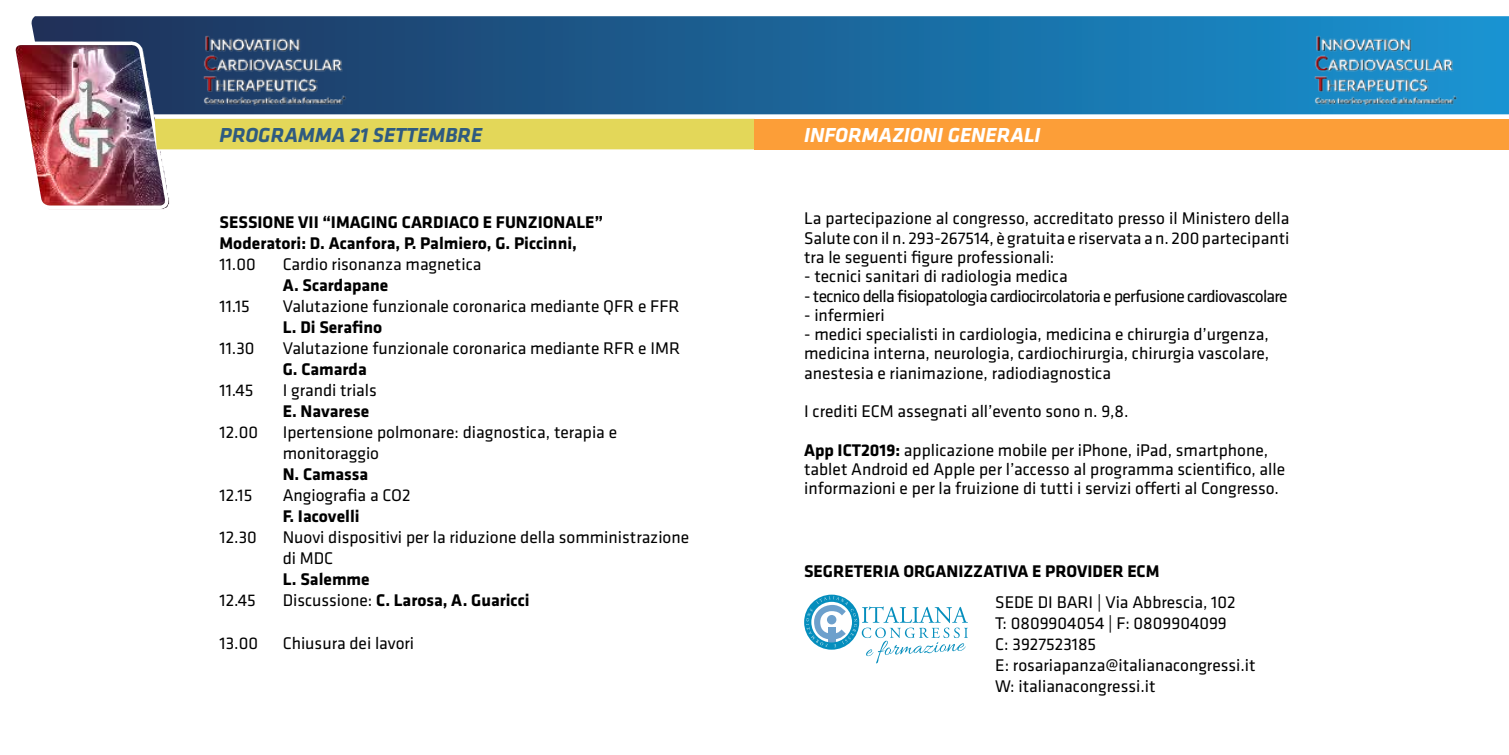
<style>
.page{position:relative;width:1509px;height:755px;background:#fff}
.page>*{position:absolute;margin:0;border:0;box-sizing:border-box;transform-origin:0 0}
.t1{font:italic 700 21px "Klavika";color:#2f5b80}
.t2{font:italic 700 21px "Klavika";color:#fff}
.t3{font:17.5px/21px "Klavika";color:#000}
.t4{font:700 17.5px/21px "Klavika";color:#000}
.t5{font:17.5px "Klavika";letter-spacing:-.04em;color:#000}
.s1{font-weight:400}
.s2{font-weight:700}
</style>
<div class="page">
<svg style="left:754px;top:16px;width:754px;height:98px;background:#1978b0"></svg>
<img style="left:1310px;top:31px;width:148px;height:76px">
<img style="left:15px;top:16px;width:739px;height:194px">
<div style="left:754px;top:119px;width:754px;height:30px;background:#fc9e38"></div>
<svg style="left:804px;top:594px;width:163px;height:69px"></svg>
<p class="t1" style="left:220px;top:123px;width:264px">PROGRAMMA 21 SETTEMBRE</p>
<p class="t4" style="left:220px;top:212px;width:385px">SESSIONE VII “IMAGING CARDIACO E FUNZIONALE”<br>Moderatori: D. Acanfora, P. Palmiero, G. Piccinni,</p>
<p class="t3" style="left:220px;top:254px;width:38px">11.00</p>
<p class="t3" style="left:283px;top:254px;width:200px">Cardio risonanza magnetica</p>
<p class="t4" style="left:283px;top:275px;width:107px">A. Scardapane</p>
<p class="t3" style="left:220px;top:296px;width:32px">11.15</p>
<p class="t3" style="left:283px;top:296px;width:398px">Valutazione funzionale coronarica mediante QFR e FFR</p>
<p class="t4" style="left:283px;top:317px;width:101px">L. Di Serafino</p>
<p class="t3" style="left:220px;top:338px;width:36px">11.30</p>
<p class="t3" style="left:283px;top:338px;width:399px">Valutazione funzionale coronarica mediante RFR e IMR</p>
<p class="t4" style="left:283px;top:359px;width:85px">G. Camarda</p>
<p class="t3" style="left:220px;top:380px;width:35px">11.45</p>
<p class="t3" style="left:283px;top:380px;width:96px">I grandi trials</p>
<p class="t4" style="left:283px;top:401px;width:88px">E. Navarese</p>
<p class="t3" style="left:220px;top:422px;width:40px">12.00</p>
<p class="t3" style="left:283px;top:422px;width:336px">Ipertensione polmonare: diagnostica, terapia e monitoraggio</p>
<p class="t4" style="left:283px;top:464px;width:87px">N. Camassa</p>
<p class="t3" style="left:220px;top:485px;width:34px">12.15</p>
<p class="t3" style="left:283px;top:485px;width:129px">Angiografia a CO2</p>
<p class="t4" style="left:283px;top:506px;width:78px">F. Iacovelli</p>
<p class="t3" style="left:220px;top:527px;width:39px">12.30</p>
<p class="t3" style="left:283px;top:527px;width:408px">Nuovi dispositivi per la riduzione della somministrazione di MDC</p>
<p class="t4" style="left:283px;top:569px;width:89px">L. Salemme</p>
<p class="t3" style="left:220px;top:590px;width:38px">12.45</p>
<p class="t4" style="left:283px;top:590px;width:248px"><span class="s1">Discussione:</span> C. Larosa, A. Guaricci</p>
<p class="t3" style="left:220px;top:632px;width:40px">13.00</p>
<p class="t3" style="left:283px;top:632px;width:133px">Chiusura dei lavori</p>
<p class="t2" style="left:804px;top:123px;width:238px">INFORMAZIONI GENERALI</p>
<p class="t3" style="left:804px;top:209px;width:486px;line-height:19.2px;text-align:justify">La partecipazione al congresso, accreditato presso il Ministero della Salute con il n. 293-267514, è gratuita e riservata a n. 200 partecipanti tra le seguenti figure professionali:</p>
<p class="t3" style="left:804px;top:266px;width:265px">- tecnici sanitari di radiologia medica</p>
<p class="t5" style="left:804px;top:286px;width:485px">- tecnico della fisiopatologia cardiocircolatoria e perfusione cardiovascolare</p>
<p class="t3" style="left:804px;top:304px;width:82px">- infermieri</p>
<p class="t3" style="left:804px;top:325px;width:466px;line-height:19.2px;text-align:justify">- medici specialisti in cardiologia, medicina e chirurgia d’urgenza, medicina interna, neurologia, cardiochirurgia, chirurgia vascolare, anestesia e rianimazione, radiodiagnostica</p>
<p class="t3" style="left:804px;top:401px;width:326px">I crediti ECM assegnati all’evento sono n. 9,8.</p>
<p class="t3" style="left:804px;top:440px;width:482px;line-height:19.2px"><span class="s2">App ICT2019:</span> applicazione mobile per iPhone, iPad, smartphone, tablet Android ed Apple per l’accesso al programma scientifico, alle informazioni e per la fruizione di tutti i servizi offerti al Congresso.</p>
<p class="t4" style="left:804px;top:560px;width:357px">SEGRETERIA ORGANIZZATIVA E PROVIDER ECM</p>
<p class="t3" style="left:995px;top:591px;width:262px">SEDE DI BARI | Via Abbrescia, 102<br>T: 0809904054 | F: 0809904099<br>C: 3927523185<br>E: rosariapanza@italianacongressi.it<br>W: italianacongressi.it</p>
</div>
